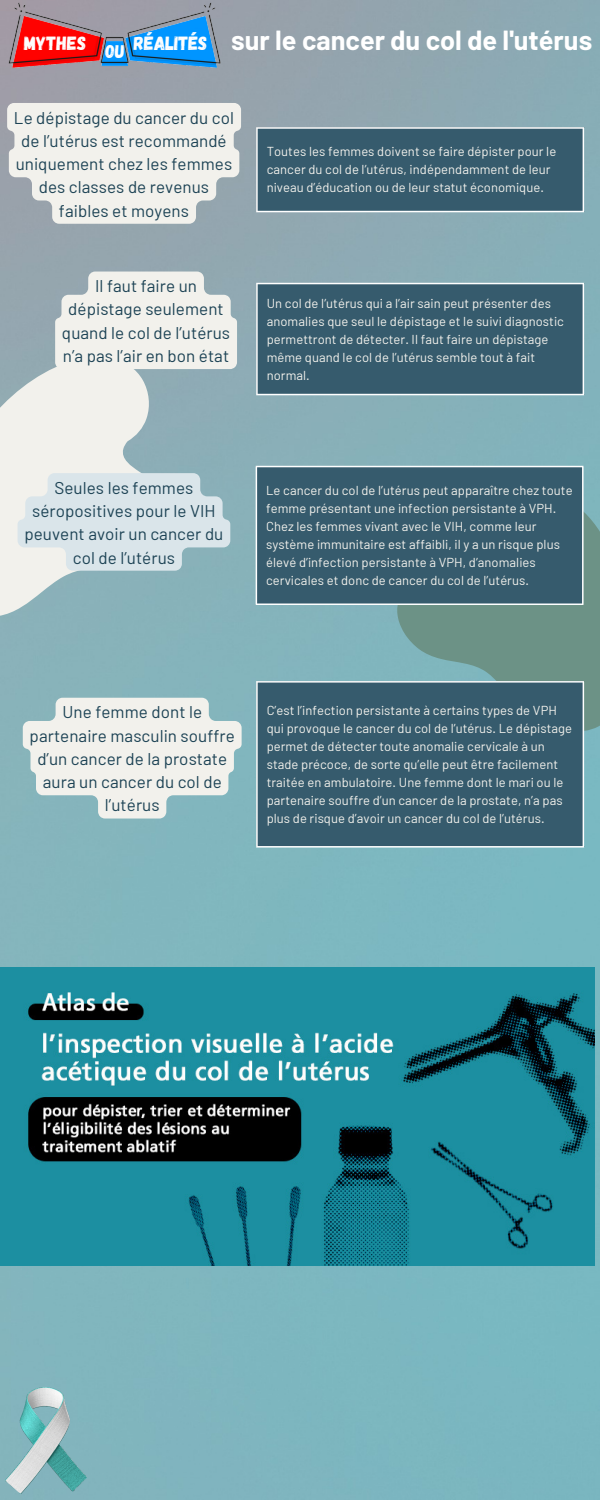
<style>
.page{position:relative;width:600px;height:1500px;background:#fff}
.page>*{position:absolute;margin:0;border:0;box-sizing:border-box;transform-origin:0 0}
.t1{font:700 27px "Barlow";color:#fff}
.t2{font:19.1px "Gagalin";color:#fefefe}
.t3{font:18.6px "Gagalin";color:#fefefe}
.t4{font:17px/23.2px "Barlow";letter-spacing:.005em;color:#1d4355;text-align:center}
.t5{font:13px/18px "Barlow";letter-spacing:.005em;color:#f2f1ec}
</style>
<div class="page">
<img style="left:0;top:0;width:600px;height:1500px">
<svg style="left:395px;top:488px;width:205px;height:244px;background:#6f988f"></svg>
<svg style="left:0;top:355px;width:180px;height:263px;background:#c6d4d5"></svg>
<div style="left:257px;top:128px;width:327px;height:84px;background:#365b6d"></div>
<hr style="left:256px;top:129px;width:2px;height:82px;background:#fff">
<hr style="left:583px;top:129px;width:1px;height:82px;background:#fff">
<hr style="left:256px;top:127px;width:328px;height:2px;background:#fff">
<hr style="left:256px;top:211px;width:328px;height:1px;background:#fff">
<div style="left:257px;top:283px;width:327px;height:112px;background:#365b6d"></div>
<hr style="left:256px;top:284px;width:2px;height:110px;background:#fff">
<hr style="left:583px;top:284px;width:1px;height:110px;background:#fff">
<hr style="left:256px;top:283px;width:328px;height:1px;background:#fff">
<hr style="left:256px;top:394px;width:328px;height:1px;background:#fff">
<div style="left:256px;top:466px;width:327px;height:138px;background:#365b6d"></div>
<hr style="left:256px;top:467px;width:1px;height:137px;background:#fff">
<hr style="left:582px;top:467px;width:2px;height:137px;background:#fff">
<hr style="left:256px;top:466px;width:328px;height:1px;background:#fff">
<hr style="left:256px;top:604px;width:328px;height:1px;background:#fff">
<div style="left:257px;top:682px;width:327px;height:165px;background:#365b6d"></div>
<hr style="left:256px;top:683px;width:2px;height:163px;background:#fff">
<hr style="left:583px;top:683px;width:1px;height:163px;background:#fff">
<hr style="left:256px;top:681px;width:328px;height:2px;background:#fff">
<hr style="left:256px;top:846px;width:328px;height:2px;background:#fff">
<img style="left:5px;top:1387px;width:81px;height:107px">
<img style="left:6px;top:0;width:222px;height:75px">
<img style="left:0;top:968px;width:595px;height:297px">
<svg style="left:7px;top:103px;width:234px;height:121px;background:#e5e6e3"></svg>
<svg style="left:55px;top:272px;width:182px;height:97px;background:#e8e9e5"></svg>
<svg style="left:18px;top:473px;width:212px;height:98px;background:#d4e0e5"></svg>
<svg style="left:23px;top:698px;width:219px;height:121px;background:#d8e3e0"></svg>
<h2 class="t2" style="left:24px;top:31px;width:64px">MytHES</h2>
<h2 class="t2" style="left:134px;top:31px;width:75px">RéALITéS</h2>
<h3 class="t3" style="left:105px;top:39px;width:21px">ou</h3>
<h1 class="t1" style="left:231px;top:23px;width:363px">sur le cancer du col de l'utérus</h1>
<h3 class="t4" style="left:14px;top:105px;width:222px">Le dépistage du cancer du col de l’utérus est recommandé uniquement chez les femmes des classes de revenus faibles et moyens</h3>
<h3 class="t4" style="left:62px;top:274px;width:170px">Il faut faire un dépistage seulement quand le col de l’utérus n’a pas l’air en bon état</h3>
<p class="t5" style="left:267px;top:142px;width:291px">Toutes les femmes doivent se faire dépister pour le cancer du col de l’utérus, indépendamment de leur niveau d’éducation ou de leur statut économique.</p>
<p class="t5" style="left:267px;top:293px;width:299px">Un col de l’utérus qui a l’air sain peut présenter des anomalies que seul le dépistage et le suivi diagnostic permettront de détecter. Il faut faire un dépistage même quand le col de l’utérus semble tout à fait normal.</p>
<h3 class="t4" style="left:24px;top:475px;width:201px">Seules les femmes séropositives pour le VIH peuvent avoir un cancer du col de l’utérus</h3>
<p class="t5" style="left:266px;top:481px;width:308px">Le cancer du col de l’utérus peut apparaître chez toute femme présentant une infection persistante à VPH.<br>Chez les femmes vivant avec le VIH, comme leur système immunitaire est affaibli, il y a un risque plus élevé d’infection persistante à VPH, d’anomalies cervicales et donc de cancer du col de l’utérus.</p>
<h3 class="t4" style="left:30px;top:700px;width:207px">Une femme dont le partenaire masculin souffre d’un cancer de la prostate aura un cancer du col de l’utérus</h3>
<p class="t5" style="left:267px;top:701px;width:307px">C’est l’infection persistante à certains types de VPH qui provoque le cancer du col de l’utérus. Le dépistage permet de détecter toute anomalie cervicale à un stade précoce, de sorte qu’elle peut être facilement traitée en ambulatoire. Une femme dont le mari ou le partenaire souffre d’un cancer de la prostate, n’a pas plus de risque d’avoir un cancer du col de l’utérus.</p>
</div>
